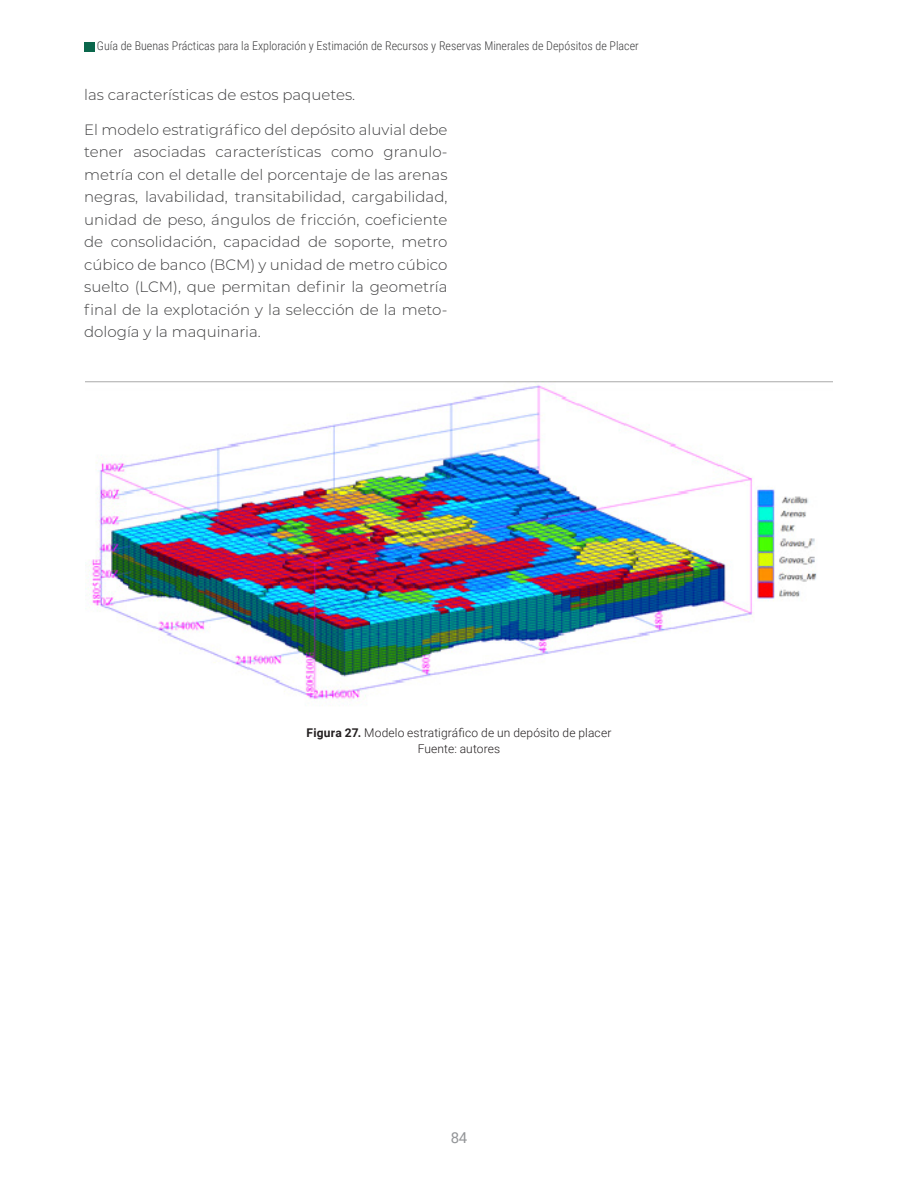
<style>
.page{position:relative;width:918px;height:1188px;background:#fff}
.page>*{position:absolute;margin:0;border:0;box-sizing:border-box;transform-origin:0 0}
.Estilo_de_párrafo_1{font:300 15px/22.5px "Montserrat";color:#3e3e3f;text-align:justify}
.t1{font:15px "Roboto";color:#939598}
.t2{font:300 12px "Roboto Condensed";color:#3e3e3f}
.Figura{font:300 12px "Roboto";letter-spacing:.01em;color:#231f20}
.s1{font-weight:700}
</style>
<div class="page">
<div style="left:84px;top:43px;width:11px;height:9px;background:#0b674c"></div>
<img style="left:85px;top:382px;width:748px;height:318px">
<p class="t2" style="left:97px;top:38px;width:543px">Guía de Buenas Prácticas para la Exploración y Estimación de Recursos y Reservas Minerales de Depósitos de Placer</p>
<p class="Estilo_de_párrafo_1" style="left:84px;top:83px;width:273px">las características de estos paquetes.</p>
<p class="Estilo_de_párrafo_1" style="left:84px;top:118px;width:365px">El modelo estratigráfico del depósito aluvial debe tener asociadas características como granulo&shy;metría con el detalle del porcentaje de las arenas negras, lavabilidad, transitabilidad, cargabilidad, unidad de peso, ángulos de fricción, coeficiente de consolidación, capacidad de soporte, metro cúbico de banco (BCM) y unidad de metro cúbico suelto (LCM), que permitan definir la geometría final de la explotación y la selección de la meto&shy;dología y la maquinaria.</p>
<p class="Figura" style="left:307px;top:724px;width:306px"><span class="s1">Figura 27.</span> Modelo estratigráfico de un depósito de placer</p>
<p class="Figura" style="left:418px;top:741px;width:84px">Fuente: autores</p>
<p class="t1" style="left:451px;top:1127px;width:18px">84</p>
</div>
